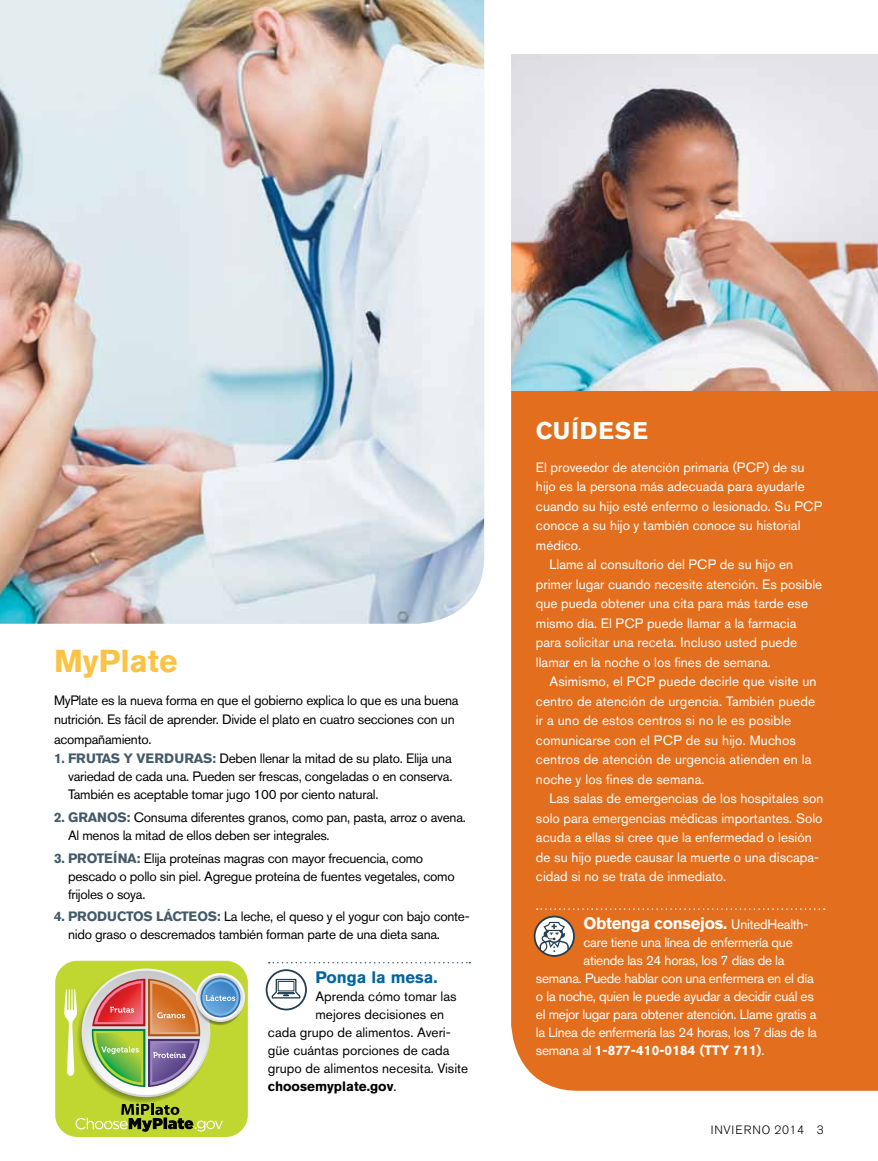
<style>
.page{position:relative;width:878px;height:1161px;background:#fff}
.page>*{position:absolute;margin:0;border:0;box-sizing:border-box;transform-origin:0 0}
.t1{font:700 31.5px "Akzidenz Grotesk BE";color:#fbc344}
.t2{font:700 24px "Akzidenz Grotesk BE";letter-spacing:.04em;color:#fff}
.t3{font:700 16.5px "Akzidenz Grotesk BE";letter-spacing:-.02em;color:#fff}
.t4{font:700 16.5px "Akzidenz Grotesk BE";color:#0065a4}
.t5{font:13.5px "Akzidenz Grotesk BE";color:#fff}
.t6{font:13.5px/18px "Akzidenz Grotesk BE";letter-spacing:-.02em;color:#000}
.t7{font:13.5px "Akzidenz Grotesk BE";letter-spacing:-.02em;color:#fff}
.t8{font:13.5px "Akzidenz Grotesk BE";color:#000}
.t9{font:700 13.5px "Akzidenz Grotesk BE";letter-spacing:.01em;color:#fff}
.t10{font:700 13.5px "Akzidenz Grotesk BE";color:#000}
.t11{font:300 12px "Akzidenz Grotesk BE";letter-spacing:.05em;color:#000}
.s1{font-weight:700;color:#425a69}
.s2{font-weight:400}
.s3{font-weight:400;font-size:13.5px}
</style>
<div class="page">
<img style="left:0;top:0;width:484px;height:624px">
<div style="left:511px;top:390px;width:367px;height:701px;background:#e36f1e"></div>
<img style="left:511px;top:54px;width:367px;height:336px">
<svg style="left:536px;top:908px;width:288px;height:2px"></svg>
<svg style="left:533px;top:916px;width:42px;height:41px"></svg>
<svg style="left:269px;top:962px;width:201px;height:1px"></svg>
<svg style="left:266px;top:969px;width:41px;height:41px"></svg>
<svg style="left:55px;top:960px;width:193px;height:177px;background:#b7ba5f"></svg>
<h1 class="t1" style="left:54px;top:642px;width:125px">MYPLATE</h1>
<p class="t6" style="left:54px;top:690px;width:406px;line-height:19.5px">MyPlate es la nueva forma en que el gobierno explica lo que es una buena nutrición. Es fácil de aprender. Divide el plato en cuatro secciones con un acompañamiento.</p>
<p class="t6" style="left:68px;top:749px;width:386px;text-align:justify;text-indent:-14px"><span class="s1">1. FRUTAS Y VERDURAS:</span> Deben llenar la mitad de su plato. Elija una variedad de cada una. Pueden ser frescas, congeladas o en conserva.<br>También es aceptable tomar jugo 100 por ciento natural.</p>
<p class="t6" style="left:68px;top:808px;width:399px;text-indent:-14px"><span class="s1">2. GRANOS :</span> Consuma diferentes granos, como pan, pasta, arroz o avena.<br>Al menos la mitad de ellos deben ser integrales.</p>
<p class="t6" style="left:68px;top:849px;width:388px;text-indent:-14px"><span class="s1">3. PROTEÍNA:</span> Elija proteínas magras con mayor frecuencia, como pescado o pollo sin piel. Agregue proteína de fuentes vegetales, como frijoles o soya.</p>
<p class="t6" style="left:68px;top:908px;width:403px;text-indent:-14px"><span class="s1">4. PRODUCTOS LÁCTEOS :</span> La leche, el queso y el yogur con bajo conte&shy;nido graso o descremados también forman parte de una dieta sana.</p>
<p class="t4" style="left:315px;top:968px;width:124px">PONGA LA MESA.</p>
<p class="t8" style="left:315px;top:988px;width:143px">Aprenda cómo tomar las</p>
<p class="t8" style="left:315px;top:1006px;width:130px">mejores decisiones en</p>
<p class="t8" style="left:268px;top:1024px;width:184px">cada grupo de alimentos. Averi-</p>
<p class="t8" style="left:268px;top:1042px;width:183px">güe cuántas porciones de cada</p>
<p class="t8" style="left:268px;top:1060px;width:202px">grupo de alimentos necesita. Visite</p>
<p class="t10" style="left:268px;top:1079px;width:130px">CHOOSEMYPLATE.GOV<span class="s2">.</span></p>
<h2 class="t2" style="left:536px;top:416px;width:113px">CUÍDESE</h2>
<p class="t5" style="left:536px;top:459px;width:270px">El proveedor de atención primaria (PCP) de su</p>
<p class="t5" style="left:536px;top:478px;width:270px">hijo es la persona más adecuada para ayudarle</p>
<p class="t5" style="left:536px;top:498px;width:287px">cuando su hijo esté enfermo o lesionado. Su PCP</p>
<p class="t5" style="left:536px;top:517px;width:266px">conoce a su hijo y también conoce su historial</p>
<p class="t5" style="left:536px;top:537px;width:47px">médico.</p>
<p class="t5" style="left:549px;top:556px;width:245px">Llame al consultorio del PCP de su hijo en</p>
<p class="t5" style="left:536px;top:576px;width:288px">primer lugar cuando necesite atención. Es posible</p>
<p class="t5" style="left:536px;top:595px;width:274px">que pueda obtener una cita para más tarde ese</p>
<p class="t5" style="left:536px;top:615px;width:262px">mismo día. El PCP puede llamar a la farmacia</p>
<p class="t5" style="left:536px;top:634px;width:263px">para solicitar una receta. Incluso usted puede</p>
<p class="t5" style="left:536px;top:654px;width:236px">llamar en la noche o los fines de semana.</p>
<p class="t5" style="left:549px;top:673px;width:268px">Asimismo, el PCP puede decirle que visite un</p>
<p class="t5" style="left:536px;top:693px;width:281px">centro de atención de urgencia. También puede</p>
<p class="t5" style="left:536px;top:712px;width:257px">ir a uno de estos centros si no le es posible</p>
<p class="t5" style="left:536px;top:732px;width:261px">comunicarse con el PCP de su hijo. Muchos</p>
<p class="t5" style="left:536px;top:751px;width:277px">centros de atención de urgencia atienden en la</p>
<p class="t5" style="left:536px;top:771px;width:170px">noche y los fines de semana.</p>
<p class="t5" style="left:549px;top:790px;width:275px">Las salas de emergencias de los hospitales son</p>
<p class="t5" style="left:536px;top:810px;width:288px">solo para emergencias médicas importantes. Solo</p>
<p class="t5" style="left:536px;top:829px;width:277px">acuda a ellas si cree que la enfermedad o lesión</p>
<p class="t5" style="left:536px;top:849px;width:285px">de su hijo puede causar la muerte o una discapa-</p>
<p class="t5" style="left:536px;top:868px;width:192px">cidad si no se trata de inmediato.</p>
<p class="t3" style="left:583px;top:914px;width:226px">OBTENGA CONSEJOS. <span class="s3">UnitedHealth-</span></p>
<p class="t7" style="left:583px;top:935px;width:211px">care tiene una línea de enfermería que</p>
<p class="t7" style="left:583px;top:953px;width:202px">atiende las 24 horas, los 7 días de la</p>
<p class="t7" style="left:536px;top:971px;width:279px">semana. Puede hablar con una enfermera en el día</p>
<p class="t7" style="left:536px;top:989px;width:279px">o la noche, quien le puede ayudar a decidir cuál es</p>
<p class="t7" style="left:536px;top:1007px;width:282px">el mejor lugar para obtener atención. Llame gratis a</p>
<p class="t7" style="left:536px;top:1025px;width:282px">la Línea de enfermería las 24 horas, los 7 días de la</p>
<p class="t9" style="left:536px;top:1043px;width:178px"><span class="s2">semana al</span> 1-877-410-0184 (TTY</p>
<p class="t9" style="left:733px;top:1043px;width:33px">711)<span class="s2">.</span></p>
<p class="t11" style="left:710px;top:1123px;width:115px">INVIERNO 2014 3</p>
</div>
